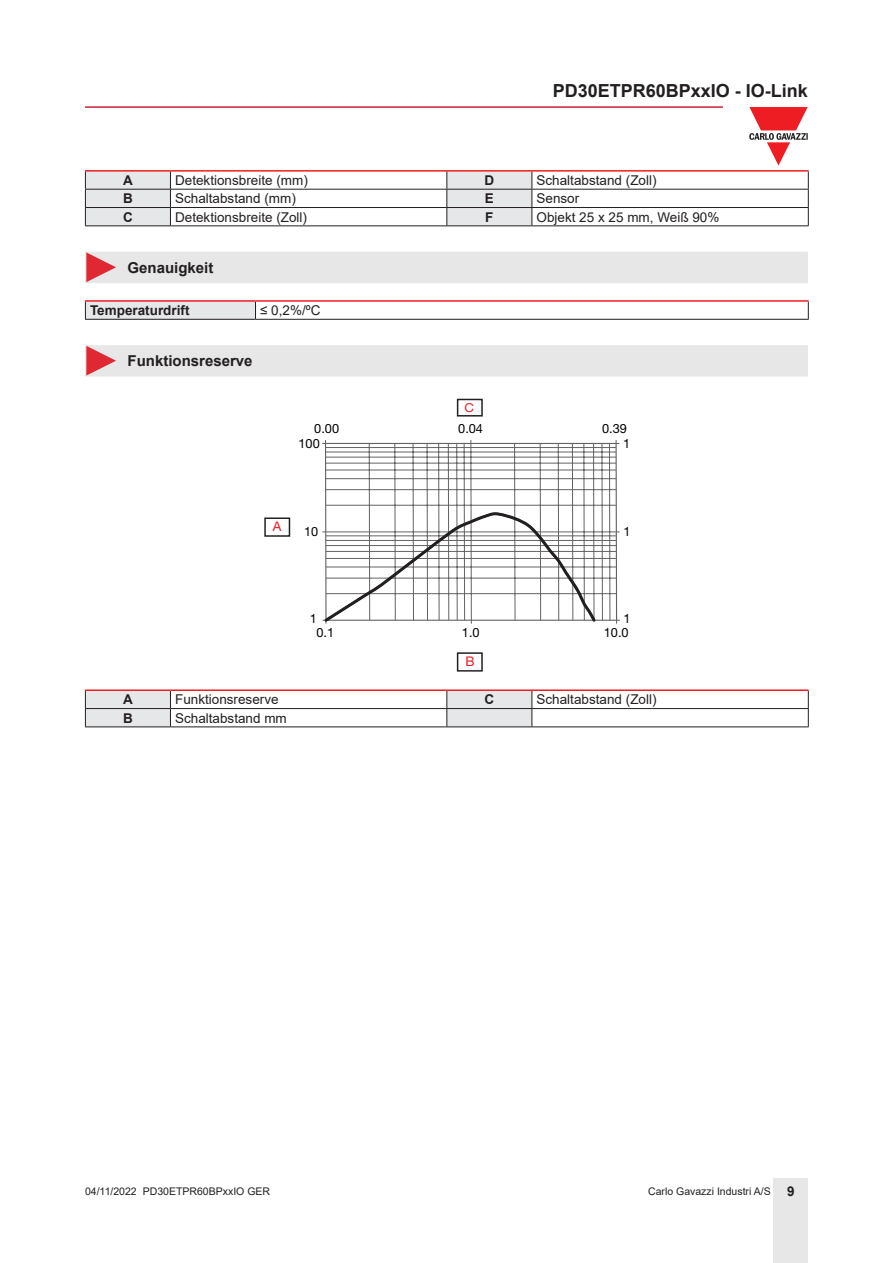
<style>
.page{position:relative;width:893px;height:1263px;background:#fff}
.page>*{position:absolute;margin:0;border:0;box-sizing:border-box;transform-origin:0 0}
.t1{font:700 18px "Arial";color:#231f20}
.Titolo03{font:700 15px "Arial";color:#231f20}
.TestoTabella{font:13.5px "Arial";color:#231f20}
.TestoTabellaFndGSx{font:700 13.5px "Arial";color:#231f20}
.TestoTabellaFndGCen{font:700 13.5px "Arial";color:#231f20}
.t2{font:13.35px "Helvetica Neue LT Std";color:#ee1d23}
.t3{font:12.75px "Helvetica Neue LT Std";color:#000001}
.t4{font:12.3px "Helvetica Neue LT Std";color:#ee1d23;scale:1.09 1}
.t5{font:10.5px "Arial";color:#231f20}
.s1{font-weight:700;font-size:13.5px}
</style>
<div class="page">
<hr style="left:85px;top:106px;width:638px;height:2px;background:#c42633">
<div style="left:774px;top:1178px;width:34px;height:85px;background:#e7e7e8"></div>
<svg style="left:749px;top:107px;width:59px;height:59px"></svg>
<hr style="left:85px;top:170px;width:85px;height:2px;background:#ee1d23">
<hr style="left:170px;top:170px;width:277px;height:2px;background:#ee1d23">
<hr style="left:447px;top:170px;width:85px;height:2px;background:#ee1d23">
<hr style="left:532px;top:170px;width:277px;height:2px;background:#ee1d23">
<hr style="left:532px;top:189px;width:277px;height:1px;background:#231f20">
<hr style="left:532px;top:207px;width:277px;height:1px;background:#231f20">
<svg style="left:85px;top:171px;width:447px;height:54px"></svg>
<svg style="left:808px;top:172px;width:1px;height:53px"></svg>
<hr style="left:85px;top:225px;width:85px;height:1px;background:#231f20">
<hr style="left:170px;top:225px;width:277px;height:1px;background:#231f20">
<hr style="left:447px;top:225px;width:85px;height:1px;background:#231f20">
<hr style="left:532px;top:225px;width:277px;height:1px;background:#231f20">
<div style="left:85px;top:252px;width:723px;height:31px;background:#e7e7e8"></div>
<div style="left:85px;top:301px;width:170px;height:18px;background:#e6e7e9"></div>
<hr style="left:85px;top:300px;width:170px;height:2px;background:#ee1d23">
<hr style="left:255px;top:300px;width:554px;height:2px;background:#ee1d23">
<svg style="left:85px;top:302px;width:1px;height:17px"></svg>
<svg style="left:255px;top:302px;width:1px;height:17px"></svg>
<svg style="left:808px;top:302px;width:1px;height:17px"></svg>
<hr style="left:85px;top:319px;width:170px;height:1px;background:#231f20">
<hr style="left:255px;top:319px;width:554px;height:1px;background:#231f20">
<div style="left:85px;top:345px;width:723px;height:32px;background:#e7e7e8"></div>
<svg style="left:322px;top:440px;width:298px;height:184px"></svg>
<svg style="left:264px;top:511px;width:334px;height:161px"></svg>
<div style="left:457px;top:399px;width:26px;height:18px;border:1px solid #231f20"></div>
<hr style="left:85px;top:689px;width:85px;height:2px;background:#ee1d23">
<hr style="left:170px;top:689px;width:277px;height:2px;background:#ee1d23">
<hr style="left:447px;top:689px;width:85px;height:2px;background:#ee1d23">
<hr style="left:532px;top:689px;width:277px;height:2px;background:#ee1d23">
<hr style="left:532px;top:708px;width:277px;height:1px;background:#231f20">
<svg style="left:85px;top:690px;width:447px;height:36px"></svg>
<svg style="left:808px;top:691px;width:1px;height:35px"></svg>
<hr style="left:85px;top:726px;width:85px;height:1px;background:#231f20">
<hr style="left:170px;top:726px;width:277px;height:1px;background:#231f20">
<hr style="left:447px;top:726px;width:85px;height:1px;background:#231f20">
<hr style="left:532px;top:726px;width:277px;height:1px;background:#231f20">
<h1 class="t1" style="left:553px;top:78px;width:257px">PD30ETPR60BPxxIO - IO-Link</h1>
<p class="TestoTabellaFndGCen" style="left:123px;top:171px;width:11px">A</p>
<p class="TestoTabella" style="left:175px;top:171px;width:134px">Detektionsbreite (mm)</p>
<p class="TestoTabellaFndGCen" style="left:484px;top:171px;width:11px">D</p>
<p class="TestoTabella" style="left:536px;top:171px;width:122px">Schaltabstand (Zoll)</p>
<p class="TestoTabellaFndGCen" style="left:123px;top:189px;width:11px">B</p>
<p class="TestoTabella" style="left:175px;top:189px;width:122px">Schaltabstand (mm)</p>
<p class="TestoTabellaFndGCen" style="left:485px;top:189px;width:11px">E</p>
<p class="TestoTabella" style="left:536px;top:189px;width:44px">Sensor</p>
<p class="TestoTabellaFndGCen" style="left:123px;top:207px;width:11px">C</p>
<p class="TestoTabella" style="left:175px;top:208px;width:134px">Detektionsbreite (Zoll)</p>
<p class="TestoTabellaFndGCen" style="left:485px;top:207px;width:10px">F</p>
<p class="TestoTabella" style="left:536px;top:208px;width:184px">Objekt 25 x 25 mm, Weiß 90%</p>
<p class="Titolo03" style="left:128px;top:257px;width:87px">Genauigkeit</p>
<p class="TestoTabellaFndGSx" style="left:90px;top:301px;width:101px">Temperaturdrift</p>
<p class="TestoTabella" style="left:260px;top:301px;width:62px">≤ 0,2%/ºC</p>
<p class="Titolo03" style="left:128px;top:350px;width:127px">Funktionsreserve</p>
<p class="t4" style="left:464px;top:401px;width:10px">C</p>
<p class="t3" style="left:314px;top:420px;width:26px">0.00</p>
<p class="t3" style="left:458px;top:420px;width:26px">0.04</p>
<p class="t3" style="left:602px;top:420px;width:26px">0.39</p>
<p class="t3" style="left:298px;top:435px;width:23px">100</p>
<p class="t2" style="left:273px;top:518px;width:10px">A</p>
<p class="t3" style="left:304px;top:524px;width:16px">10</p>
<p class="t3" style="left:623px;top:435px;width:9px">1</p>
<p class="t3" style="left:623px;top:524px;width:9px">1</p>
<p class="t3" style="left:310px;top:611px;width:9px">1</p>
<p class="t3" style="left:624px;top:611px;width:9px">1</p>
<p class="t3" style="left:316px;top:625px;width:19px">0.1</p>
<p class="t3" style="left:462px;top:625px;width:19px">1.0</p>
<p class="t3" style="left:604px;top:625px;width:26px">10.0</p>
<p class="t2" style="left:465px;top:653px;width:11px">B</p>
<p class="TestoTabellaFndGCen" style="left:123px;top:690px;width:11px">A</p>
<p class="TestoTabella" style="left:175px;top:690px;width:105px">Funktionsreserve</p>
<p class="TestoTabellaFndGCen" style="left:484px;top:690px;width:11px">C</p>
<p class="TestoTabella" style="left:536px;top:690px;width:122px">Schaltabstand (Zoll)</p>
<p class="TestoTabellaFndGCen" style="left:123px;top:708px;width:11px">B</p>
<p class="TestoTabella" style="left:175px;top:709px;width:113px">Schaltabstand mm</p>
<p class="t5" style="left:85px;top:1183px;width:187px">04/11/2022 PD30ETPR60BPxxIO GER</p>
<p class="t5" style="left:648px;top:1183px;width:148px">Carlo Gavazzi Industri A/S <span class="s1">9</span></p>
</div>
